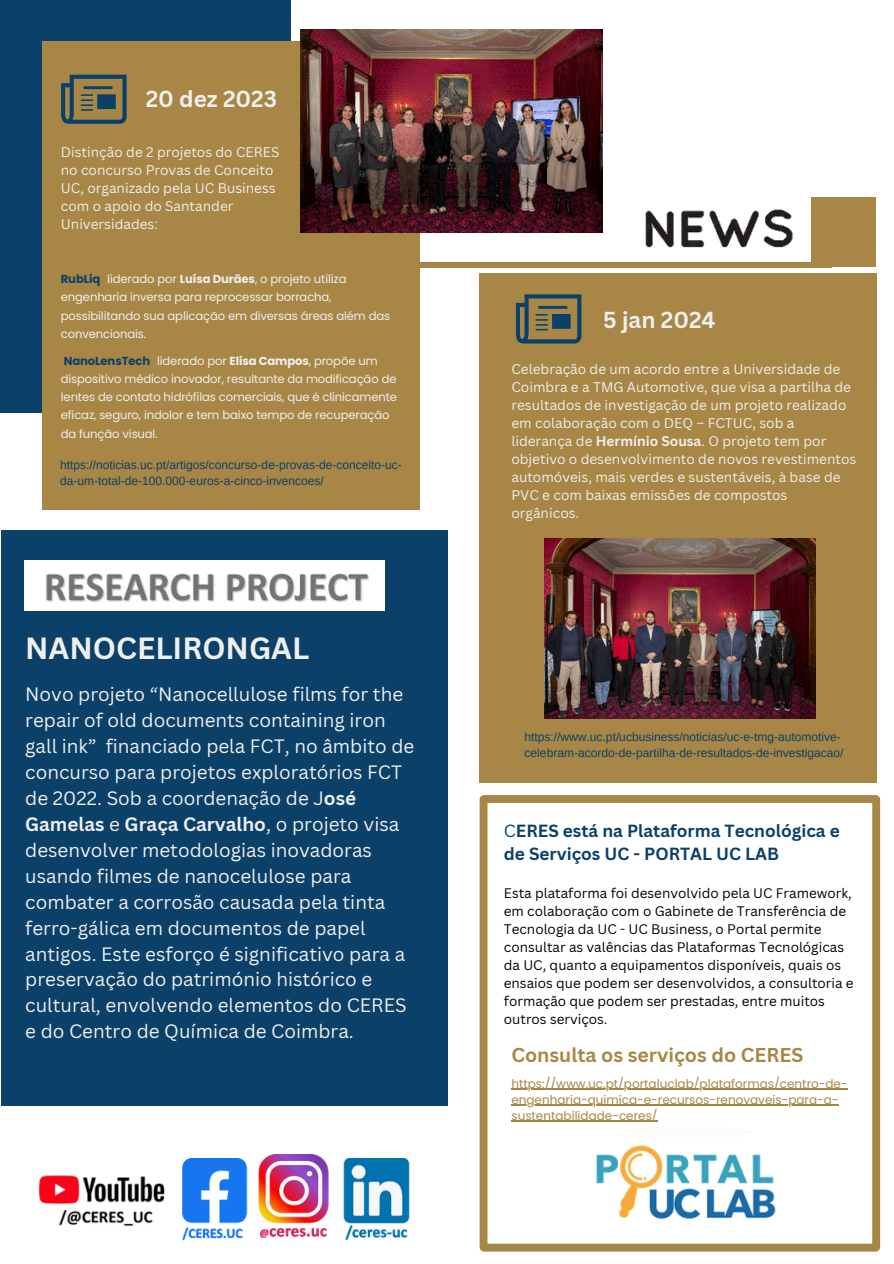
<style>
.page{position:relative;width:894px;height:1264px;background:#fff}
.page>*{position:absolute;margin:0;border:0;box-sizing:border-box;transform-origin:0 0}
.t1{font:700 29.85px "Canva Sans";color:#efefef}
.t2{font:700 22.5px "Canva Sans";color:#efefef}
.t3{font:700 19.5px "Canva Sans";color:#a88746}
.t4{font:18.9px/26px "Canva Sans";color:#efefef}
.t5{font:700 17.1px/23.2px "Canva Sans";color:#0b4068}
.t6{font:13.65px/18px "Canva Sans";color:#efefef}
.t7{font:13.5px/17.9px "Canva Sans";color:#000}
.t8{font:12px/16px "Arimo";color:#0b4068}
.t9{font:12px/16px "Poppins";color:#a88746}
.t10{font:11.55px/18.1px "Poppins";letter-spacing:-.01em;color:#efefef}
.s1{font-weight:700;color:#0b4068}
.s2{font-weight:700}
.s3{font-weight:400}
</style>
<div class="page">
<div style="left:0;top:0;width:290px;height:413px;background:#0b4068"></div>
<div style="left:43px;top:42px;width:376px;height:468px;background:#a88746"></div>
<svg style="left:479px;top:795px;width:400px;height:456px"></svg>
<svg style="left:61px;top:75px;width:65px;height:49px"></svg>
<div style="left:811px;top:197px;width:64px;height:70px;background:#a88746"></div>
<div style="left:374px;top:262px;width:457px;height:5px;background:#a88746"></div>
<img style="left:645px;top:209px;width:148px;height:39px">
<div style="left:479px;top:273px;width:397px;height:509px;background:#a88746"></div>
<svg style="left:515px;top:294px;width:66px;height:49px"></svg>
<div style="left:1px;top:530px;width:447px;height:575px;background:#0b4068"></div>
<img style="left:24px;top:560px;width:360px;height:50px">
<img style="left:586px;top:1127px;width:196px;height:103px">
<img style="left:38px;top:1175px;width:127px;height:51px">
<img style="left:182px;top:1158px;width:66px;height:83px">
<img style="left:258px;top:1154px;width:71px;height:85px">
<img style="left:343px;top:1158px;width:67px;height:82px">
<img style="left:544px;top:539px;width:270px;height:180px">
<img style="left:300px;top:30px;width:302px;height:202px">
<hr style="left:511px;top:1088px;width:336px;height:1px;background:#a88746">
<hr style="left:511px;top:1104px;width:327px;height:1px;background:#a88746">
<hr style="left:511px;top:1120px;width:146px;height:1px;background:#a88746">
<p class="t2" style="left:146px;top:83px;width:133px">20 dez 2023</p>
<p class="t6" style="left:61px;top:142px;width:220px">Distinção de 2 projetos do CERES no concurso Provas de Conceito<br>UC, organizado pela UC Business com o apoio do Santander<br>Universidades:</p>
<h2 class="t10" style="left:61px;top:270px;width:331px"><span class="s1">RubLiq</span> liderado por <span class="s2">Luísa Durães</span>, o projeto utiliza engenharia inversa para reprocessar borracha, possibilitando sua aplicação em diversas áreas além das convencionais.</h2>
<h6 class="t10" style="left:61px;top:352px;width:338px"><span class="s1">NanoLensTech</span> liderado por <span class="s2">Elisa Campos</span>, propõe um dispositivo médico inovador, resultante da modificação de lentes de contato hidrófilas comerciais, que é clinicamente eficaz, seguro, indolor e tem baixo tempo de recuperação da função visual.</h6>
<p class="t8" style="left:60px;top:457px;width:343px">https://noticias.uc.pt/artigos/concurso-de-provas-de-conceito-uc&shy;da-um-total-de-100.000-euros-a-cinco-invencoes/</p>
<h4 class="t1" style="left:25px;top:627px;width:285px">NANOCELIRONGAL</h4>
<h5 class="t4" style="left:25px;top:681px;width:390px">Novo projeto “Nanocellulose films for the repair of old documents containing iron gall ink” financiado pela FCT, no âmbito de concurso para projetos exploratórios FCT de 2022. Sob a coordenação de J<span class="s2">osé Gamelas</span> e <span class="s2">Graça Carvalho</span>, o projeto visa desenvolver metodologias inovadoras usando filmes de nanocelulose para combater a corrosão causada pela tinta ferro-gálica em documentos de papel antigos. Este esforço é significativo para a preservação do património histórico e cultural, envolvendo elementos do CERES e do Centro de Química de Coimbra.</h5>
<p class="t2" style="left:603px;top:304px;width:114px">5 jan 2024</p>
<h1 class="t6" style="left:511px;top:359px;width:346px">Celebração de um acordo entre a Universidade de Coimbra e a TMG Automotive, que visa a partilha de resultados de investigação de um projeto realizado em colaboração com o DEQ – FCTUC, sob a liderança de <span class="s2">Hermínio Sousa</span>. O projeto tem por objetivo o desenvolvimento de novos revestimentos automóveis, mais verdes e sustentáveis, à base de PVC e com baixas emissões de compostos orgânicos.</h1>
<p class="t8" style="left:524px;top:728px;width:320px">https://www.uc.pt/ucbusiness/noticias/uc-e-tmg-automotive&shy;celebram-acordo-de-partilha-de-resultados-de-investigacao/</p>
<h6 class="t5" style="left:503px;top:818px;width:337px"><span class="s3">C</span>ERES está na Plataforma Tecnológica e de Serviços UC - PORTAL UC LAB</h6>
<h3 class="t7" style="left:503px;top:884px;width:351px">Esta plataforma foi desenvolvido pela UC Framework, em colaboração com o Gabinete de Transferência de Tecnologia da UC - UC Business, o Portal permite consultar as valências das Plataformas Tecnológicas da UC, quanto a equipamentos disponíveis, quais os ensaios que podem ser desenvolvidos, a consultoria e formação que podem ser prestadas, entre muitos outros serviços.</h3>
<p class="t3" style="left:511px;top:1041px;width:293px">Consulta os serviços do CERES</p>
<p class="t9" style="left:511px;top:1075px;width:337px">https://www.uc.pt/portaluclab/plataformas/centro-de-</p>
<p class="t9" style="left:511px;top:1091px;width:328px">engenharia-quimica-e-recursos-renovaveis-para-a&shy;sustentabilidade-ceres/</p>
</div>
